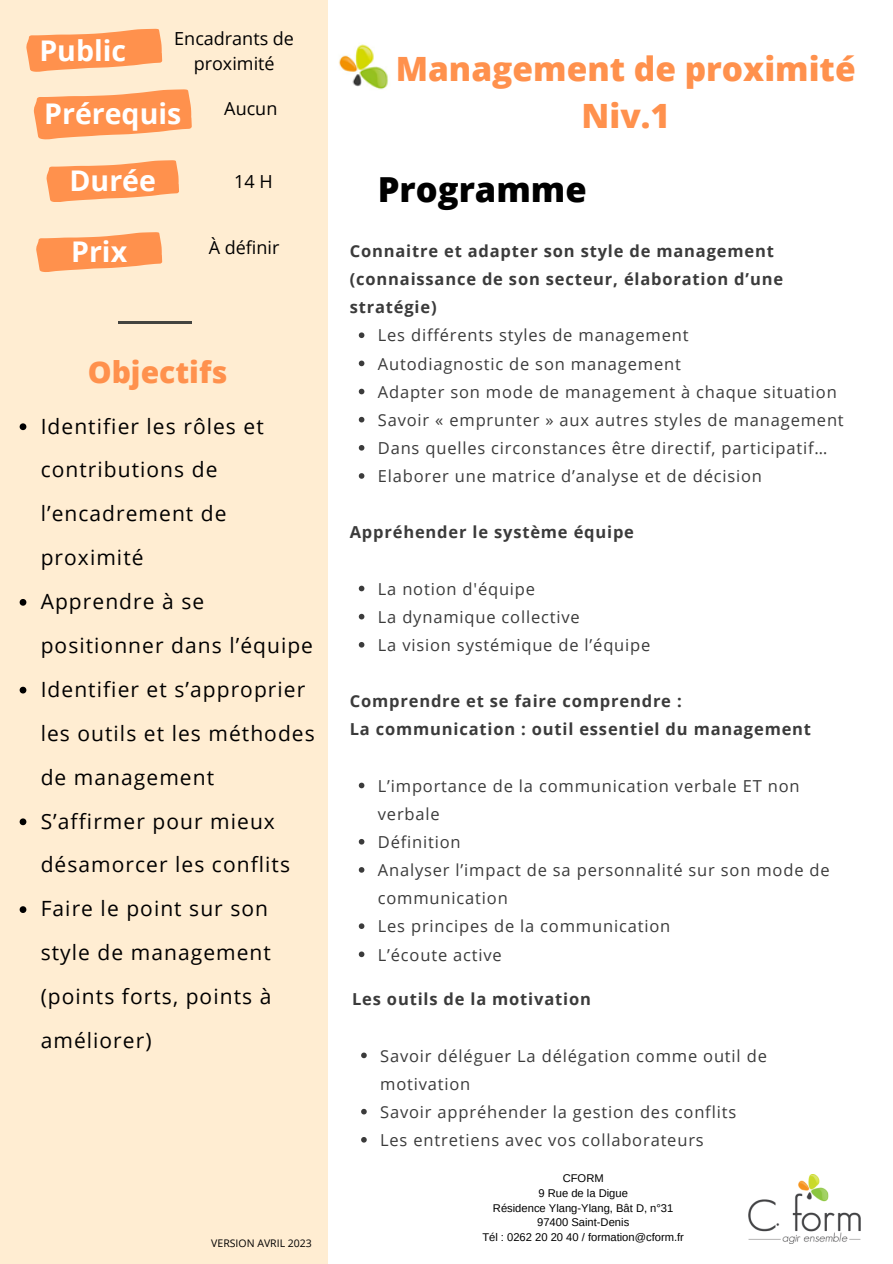
<style>
.page{position:relative;width:893px;height:1264px;background:#fff}
.page>*{position:absolute;margin:0;border:0;box-sizing:border-box;transform-origin:0 0}
.t1{font:800 34.5px "Open Sans";color:#000}
.t2{font:800 33.45px/46.2px "Open Sans";color:#ff914d;text-align:center}
.t3{font:800 30px "Open Sans";color:#ff914d}
.t4{font:700 28.5px "Open Sans";color:#fff}
.t5{font:21px/43.8px "Open Sans";letter-spacing:.05em;color:#000}
.t6{font:18px/24.8px "Open Sans";color:#000;text-align:center}
.t7{font:16.5px/28.2px "Open Sans";letter-spacing:.05em;color:#3b3b3b}
.t8{font:700 16.5px/28.2px "Open Sans";letter-spacing:.05em;color:#3b3b3b}
.t9{font:11.25px "Arimo";color:#000}
.t10{font:10.5px "Open Sans";color:#000}
</style>
<div class="page">
<div style="left:0;top:0;width:327px;height:1263px;background:#ffedd2"></div>
<hr style="left:118px;top:321px;width:74px;height:2px;background:#444440">
<svg style="left:26px;top:29px;width:136px;height:43px"></svg>
<svg style="left:46px;top:160px;width:133px;height:42px"></svg>
<svg style="left:34px;top:89px;width:158px;height:50px"></svg>
<img style="left:748px;top:1174px;width:113px;height:69px">
<svg style="left:359px;top:332px;width:5px;height:6px"></svg>
<svg style="left:359px;top:360px;width:5px;height:6px"></svg>
<svg style="left:359px;top:389px;width:5px;height:5px"></svg>
<svg style="left:359px;top:417px;width:5px;height:5px"></svg>
<svg style="left:359px;top:445px;width:5px;height:5px"></svg>
<svg style="left:359px;top:473px;width:5px;height:6px"></svg>
<svg style="left:359px;top:585px;width:5px;height:6px"></svg>
<svg style="left:359px;top:614px;width:5px;height:5px"></svg>
<svg style="left:359px;top:642px;width:5px;height:5px"></svg>
<svg style="left:359px;top:782px;width:5px;height:6px"></svg>
<svg style="left:359px;top:839px;width:5px;height:5px"></svg>
<svg style="left:359px;top:867px;width:5px;height:5px"></svg>
<svg style="left:359px;top:923px;width:5px;height:6px"></svg>
<svg style="left:359px;top:951px;width:5px;height:6px"></svg>
<img style="left:338px;top:44px;width:50px;height:46px">
<svg style="left:36px;top:232px;width:126px;height:40px"></svg>
<svg style="left:20px;top:423px;width:6px;height:7px"></svg>
<svg style="left:20px;top:599px;width:6px;height:6px"></svg>
<svg style="left:20px;top:686px;width:6px;height:7px"></svg>
<svg style="left:20px;top:818px;width:6px;height:7px"></svg>
<svg style="left:20px;top:906px;width:6px;height:7px"></svg>
<svg style="left:361px;top:1052px;width:6px;height:6px"></svg>
<svg style="left:361px;top:1108px;width:6px;height:6px"></svg>
<svg style="left:361px;top:1137px;width:6px;height:5px"></svg>
<p class="t4" style="left:39px;top:31px;width:88px">Public</p>
<p class="t6" style="left:174px;top:25px;width:121px">Encadrants de proximité</p>
<p class="t4" style="left:44px;top:94px;width:139px">Prérequis</p>
<p class="t4" style="left:69px;top:160px;width:88px">Durée</p>
<p class="t4" style="left:71px;top:231px;width:57px">Prix</p>
<p class="t6" style="left:224px;top:96px;width:55px">Aucun</p>
<p class="t6" style="left:234px;top:169px;width:40px">14 H</p>
<p class="t6" style="left:209px;top:235px;width:72px">À définir</p>
<p class="t3" style="left:88px;top:351px;width:141px">Objectifs</p>
<p class="t5" style="left:41px;top:403px;width:224px">Identifier les rôles et contributions de l’encadrement de proximité</p>
<p class="t5" style="left:41px;top:579px;width:274px">Apprendre à se positionner dans l’équipe</p>
<p class="t5" style="left:41px;top:666px;width:275px">Identifier et s’approprier les outils et les méthodes de management</p>
<p class="t5" style="left:41px;top:798px;width:251px">S’affirmer pour mieux désamorcer les conflits</p>
<p class="t5" style="left:41px;top:886px;width:232px">Faire le point sur son style de management (points forts, points à améliorer)</p>
<p class="t10" style="left:211px;top:1235px;width:102px">VERSION AVRIL 2023</p>
<p class="t2" style="left:396px;top:45px;width:461px">Management de proximité<br>Niv.1</p>
<p class="t1" style="left:378px;top:165px;width:210px">Programme</p>
<p class="t8" style="left:350px;top:236px;width:435px">Connaitre et adapter son style de management (connaissance de son secteur, élaboration d’une stratégie)</p>
<p class="t7" style="left:378px;top:321px;width:312px">Les différents styles de management</p>
<p class="t7" style="left:378px;top:349px;width:304px">Autodiagnostic de son management</p>
<p class="t7" style="left:378px;top:377px;width:460px">Adapter son mode de management à chaque situation</p>
<p class="t7" style="left:378px;top:405px;width:467px">Savoir « emprunter » aux autres styles de management</p>
<p class="t7" style="left:378px;top:433px;width:451px">Dans quelles circonstances être directif, participatif…</p>
<p class="t7" style="left:378px;top:461px;width:385px">Elaborer une matrice d’analyse et de décision</p>
<p class="t8" style="left:350px;top:518px;width:286px">Appréhender le système équipe</p>
<p class="t7" style="left:378px;top:574px;width:159px">La notion d'équipe</p>
<p class="t7" style="left:378px;top:602px;width:203px">La dynamique collective</p>
<p class="t7" style="left:378px;top:630px;width:274px">La vision systémique de l’équipe</p>
<p class="t8" style="left:350px;top:686px;width:333px">Comprendre et se faire comprendre :</p>
<p class="t8" style="left:350px;top:715px;width:463px">La communication : outil essentiel du management</p>
<p class="t7" style="left:378px;top:771px;width:423px">L’importance de la communication verbale ET non verbale</p>
<p class="t7" style="left:378px;top:827px;width:84px">Définition</p>
<p class="t7" style="left:378px;top:855px;width:453px">Analyser l’impact de sa personnalité sur son mode de communication</p>
<p class="t7" style="left:378px;top:911px;width:294px">Les principes de la communication</p>
<p class="t7" style="left:378px;top:940px;width:125px">L’écoute active</p>
<p class="t8" style="left:352px;top:984px;width:240px">Les outils de la motivation</p>
<p class="t7" style="left:380px;top:1041px;width:388px">Savoir déléguer La délégation comme outil de motivation</p>
<p class="t7" style="left:380px;top:1097px;width:357px">Savoir appréhender la gestion des conflits</p>
<p class="t7" style="left:380px;top:1125px;width:325px">Les entretiens avec vos collaborateurs</p>
<p class="t9" style="left:562px;top:1171px;width:43px">CFORM</p>
<p class="t9" style="left:538px;top:1186px;width:91px">9 Rue de la Digue</p>
<p class="t9" style="left:493px;top:1201px;width:182px">Résidence Ylang-Ylang, Bât D, n°31</p>
<p class="t9" style="left:537px;top:1216px;width:94px">97400 Saint-Denis</p>
<p class="t9" style="left:482px;top:1231px;width:203px">Tél : 0262 20 20 40 / formation@cform.fr</p>
</div>
